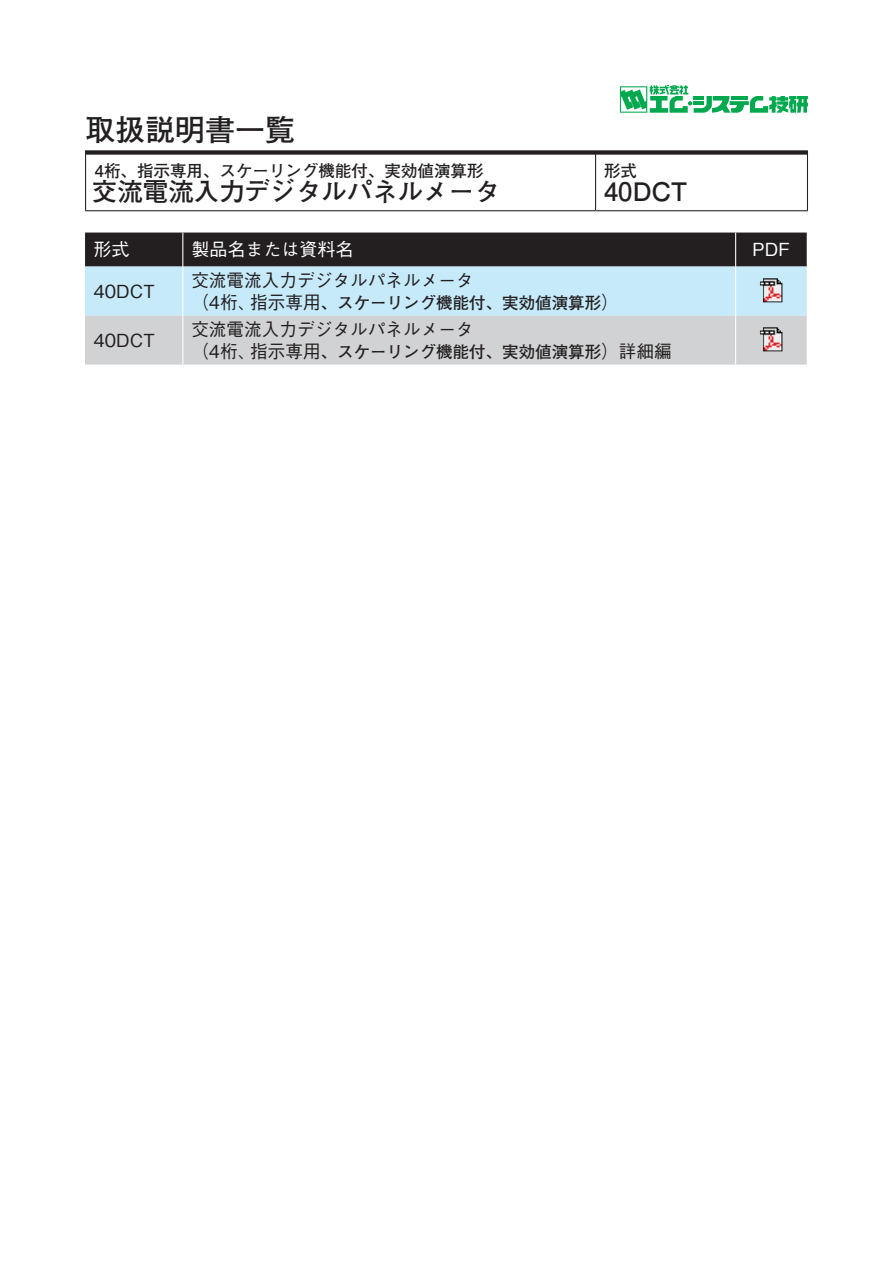
<style>
.page{position:relative;width:893px;height:1263px;background:#fff}
.page>*{position:absolute;margin:0;border:0;box-sizing:border-box;transform-origin:0 0}
.t1{font:700 30px "Futo Go B101 Pro";color:#231f20}
.t2{font:700 25.5px "Futo Go B101 Pro";color:#231f20}
.t3{font:500 18px/26.5px "Gothic BBB Pro";color:#231f20}
.t4{font:500 18px "Gothic BBB Pro";color:#fff}
.t5{font:700 16.5px "Futo Go B101 Pro";color:#231f20}
.s1{font-family:"Gothic BBB Pro";font-weight:500;font-size:18px}
</style>
<div class="page">
<div style="left:85px;top:150px;width:723px;height:5px;background:#231f20"></div>
<svg style="left:620px;top:85px;width:188px;height:28px"></svg>
<hr style="left:595px;top:154px;width:1px;height:56px;background:#231f20">
<hr style="left:85px;top:154px;width:1px;height:56px;background:#231f20">
<hr style="left:807px;top:154px;width:1px;height:56px;background:#231f20">
<hr style="left:85px;top:210px;width:511px;height:1px;background:#231f20">
<hr style="left:596px;top:210px;width:212px;height:1px;background:#231f20">
<svg style="left:85px;top:233px;width:722px;height:132px;background:#a0adb4"></svg>
<hr style="left:182px;top:233px;width:1px;height:34px;background:#fff">
<hr style="left:735px;top:233px;width:1px;height:34px;background:#fff">
<hr style="left:182px;top:267px;width:1px;height:49px;background:#fff">
<hr style="left:735px;top:267px;width:1px;height:49px;background:#fff">
<hr style="left:182px;top:316px;width:1px;height:49px;background:#fff">
<hr style="left:735px;top:316px;width:1px;height:49px;background:#fff">
<img style="left:760px;top:278px;width:22px;height:24px">
<img style="left:760px;top:327px;width:22px;height:24px">
<h1 class="t1" style="left:85px;top:106px;width:211px">取扱説明書一覧</h1>
<p class="t5" style="left:95px;top:157px;width:390px">桁4 、指示専用、スケーリング機能付、実効値演算形</p>
<h2 class="t2" style="left:92px;top:171px;width:409px">交流電流入力デジタルパネルメータ</h2>
<p class="t4" style="left:94px;top:235px;width:37px">形式</p>
<p class="t4" style="left:191px;top:235px;width:163px">製品名または資料名</p>
<p class="t5" style="left:604px;top:157px;width:34px">形式</p>
<h2 class="t2" style="left:604px;top:171px;width:85px">40DCT</h2>
<p class="t3" style="left:94px;top:276px;width:63px">40DCT</p>
<p class="t3" style="left:94px;top:325px;width:63px">40DCT</p>
<p class="t3" style="left:191px;top:264px;width:284px">交流電流入力デジタルパネルメータ</p>
<p class="t3" style="left:191px;top:287px;width:284px">（4桁、<br>交流電流入力デジタルパネルメータ</p>
<p class="t5" style="left:250px;top:289px;width:370px"><span class="s1">指示専用</span>、スケーリング機能付、実効値演算形<span class="s1">(</span></p>
<p class="t3" style="left:191px;top:336px;width:66px">（4桁、</p>
<p class="t5" style="left:250px;top:338px;width:423px"><span class="s1">指示専用</span>、スケーリング機能付、実効値演算形<span class="s1">）詳細編</span></p>
<p class="t4" style="left:752px;top:235px;width:39px">PDF</p>
</div>
